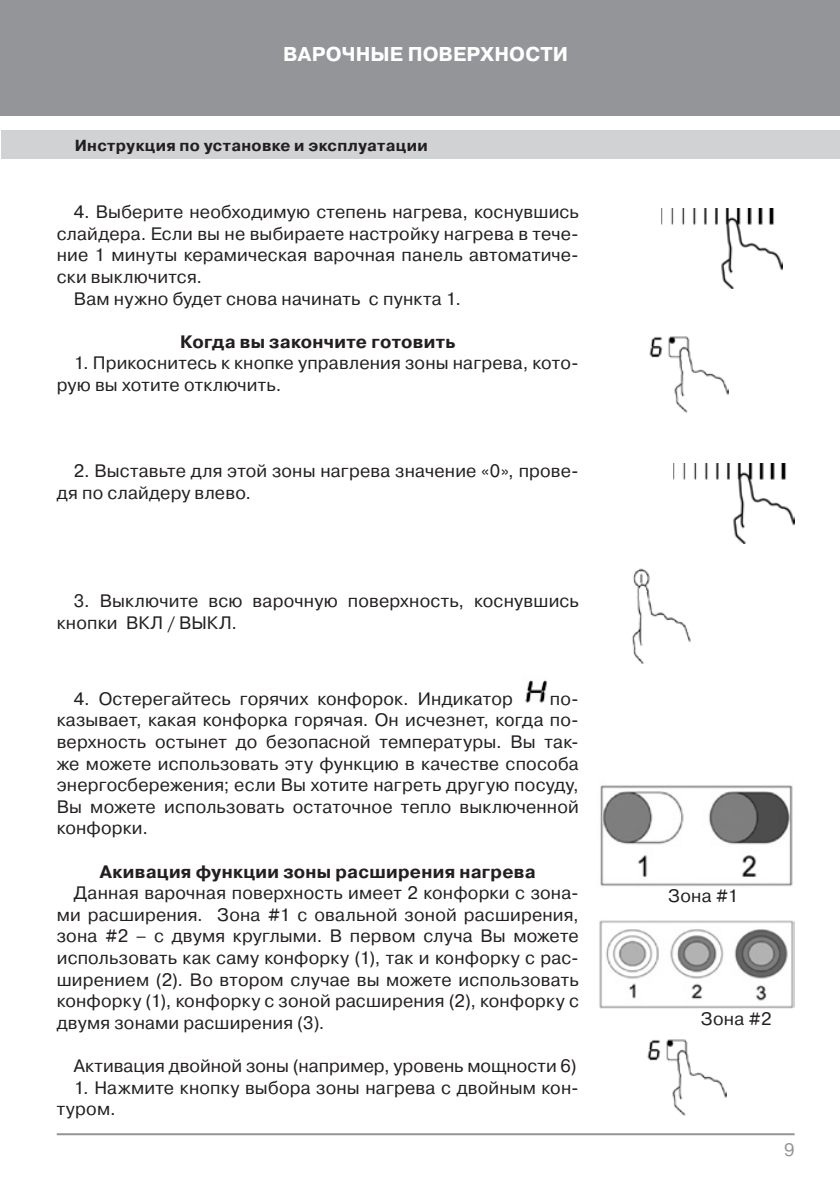
<style>
.page{position:relative;width:840px;height:1191px;background:#fff}
.page>*{position:absolute;margin:0;border:0;box-sizing:border-box;transform-origin:0 0}
.t1{font:700 20px "Pragmatica C";letter-spacing:.005em;color:#fff}
.Based_text{font:18px/21.6px "Pragmatica C";letter-spacing:.01em;color:#231f20}
.Based_text-2{font:700 18px "Pragmatica C";letter-spacing:.015em;color:#231f20}
.t2{font:18px "Pragmatica C";color:#939598}
.t3{font:700 16px "Pragmatica C";letter-spacing:.02em;color:#231f20}
</style>
<div class="page">
<div style="left:0;top:0;width:839px;height:116px;background:#939598"></div>
<div style="left:1px;top:130px;width:838px;height:29px;background:#d1d2d4"></div>
<hr style="left:57px;top:1133px;width:737px;height:2px;background:#939598">
<img style="left:525px;top:680px;width:23px;height:23px">
<img style="left:632px;top:568px;width:59px;height:96px">
<img style="left:649px;top:336px;width:78px;height:77px">
<img style="left:647px;top:1039px;width:79px;height:77px">
<img style="left:661px;top:209px;width:121px;height:80px">
<img style="left:673px;top:463px;width:121px;height:80px">
<img style="left:600px;top:785px;width:193px;height:101px">
<img style="left:599px;top:920px;width:195px;height:88px">
<p class="t1" style="left:283px;top:43px;width:286px">ВАРОЧНЫЕ ПОВЕРХНОСТИ</p>
<p class="t3" style="left:75px;top:136px;width:354px">Инструкция по установке и эксплуатации</p>
<p class="Based_text" style="left:57px;top:201px;width:523px;text-align:justify;text-indent:17px">4. Выберите необходимую степень нагрева, коснувшись слайдера. Если вы не выбираете настройку нагрева в тече&shy;ние 1 минуты керамическая варочная панель автоматиче&shy;ски выключится.</p>
<p class="Based_text" style="left:74px;top:288px;width:388px">Вам нужно будет снова начинать с пункта 1.</p>
<p class="Based_text-2" style="left:180px;top:331px;width:276px">Когда вы закончите готовить</p>
<p class="Based_text" style="left:57px;top:352px;width:523px;text-indent:17px">1. Прикоснитесь к кнопке управления зоны нагрева, кото&shy;рую вы хотите отключить.</p>
<p class="Based_text" style="left:57px;top:460px;width:523px;text-indent:17px">2. Выставьте для этой зоны нагрева значение «0», прове&shy;дя по слайдеру влево.</p>
<p class="Based_text" style="left:57px;top:590px;width:523px;text-indent:17px">3. Выключите всю варочную поверхность, коснувшись кнопки ВКЛ / ВЫКЛ.</p>
<p class="Based_text" style="left:74px;top:688px;width:440px">4. Остерегайтесь горячих конфорок. Индикатор</p>
<p class="Based_text" style="left:57px;top:688px;width:523px;text-align:justify;text-indent:493px">по&shy;казывает, какая конфорка горячая. Он исчезнет, когда по&shy;верхность остынет до безопасной температуры. Вы так&shy;же можете использовать эту функцию в качестве способа энергосбережения; если Вы хотите нагреть другую посуду, Вы можете использовать остаточное тепло выключенной конфорки.</p>
<p class="Based_text-2" style="left:100px;top:861px;width:437px">Акивация функции зоны расширения нагрева</p>
<p class="Based_text" style="left:57px;top:882px;width:523px;text-align:justify;text-indent:17px">Данная варочная поверхность имеет 2 конфорки с зона&shy;ми расширения. Зона #1 с овальной зоной расширения, зона #2 – с двумя круглыми. В первом случа Вы можете использовать как саму конфорку (1), так и конфорку с рас&shy;ширением (2). Во втором случае вы можете использовать конфорку (1), конфорку с зоной расширения (2), конфорку с двумя зонами расширения (3).</p>
<p class="Based_text" style="left:74px;top:1055px;width:504px">Активация двойной зоны (например, уровень мощности 6)</p>
<p class="Based_text" style="left:57px;top:1076px;width:523px;text-indent:17px">1. Нажмите кнопку выбора зоны нагрева с двойным кон&shy;туром.</p>
<p class="Based_text" style="left:668px;top:885px;width:72px">Зона #1</p>
<p class="Based_text" style="left:700px;top:1008px;width:72px">Зона #2</p>
<p class="t2" style="left:783px;top:1139px;width:12px">9</p>
</div>
